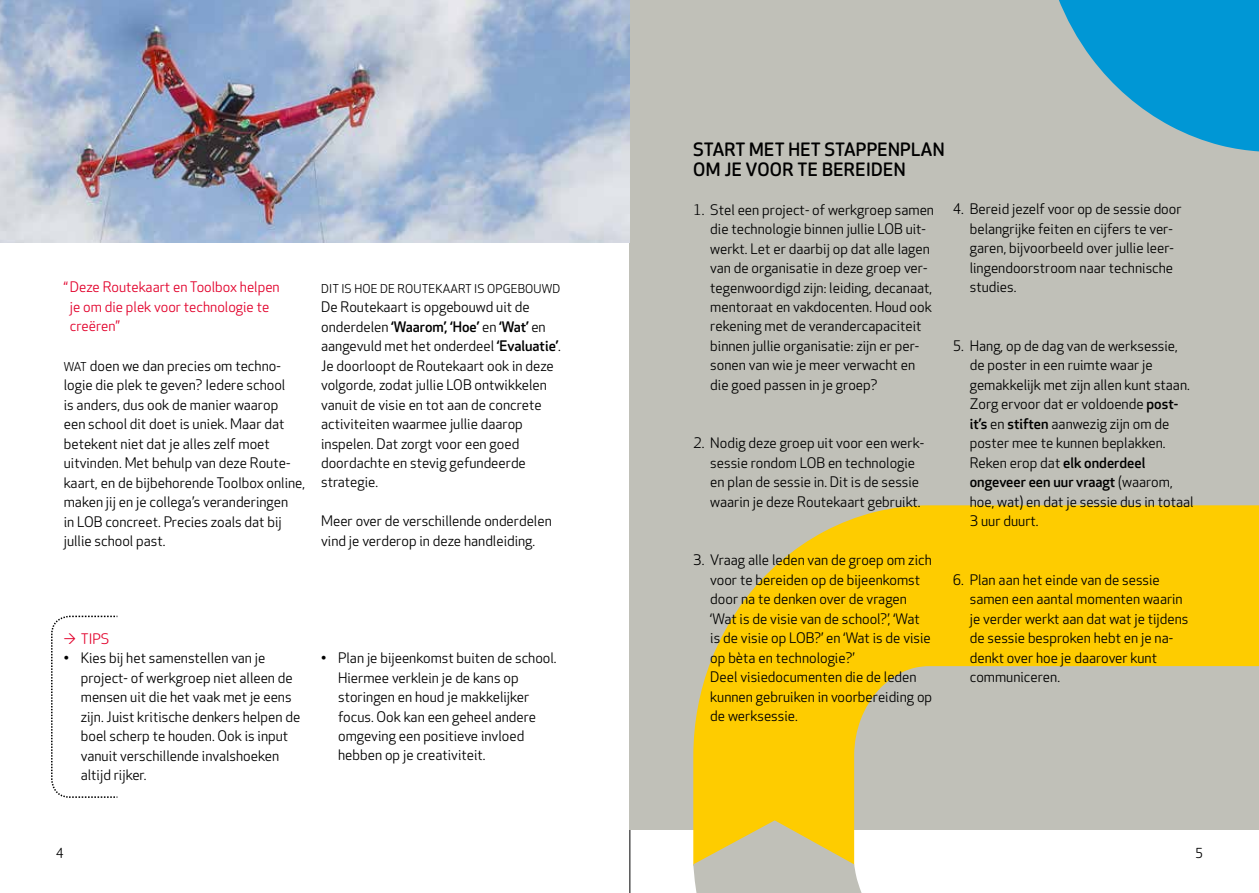
<style>
.page{position:relative;width:1259px;height:893px;background:#fff}
.page>*{position:absolute;margin:0;border:0;box-sizing:border-box;transform-origin:0 0}
.t1{font:500 18px/19.5px "Apex Rounded";letter-spacing:.02em;color:#000}
.t2{font:14.25px/19.5px "Apex Rounded";color:#000}
.t3{font:14.25px/19.5px "Apex Rounded";color:#e2002b}
.t4{font:13.5px "Apex Rounded";color:#000}
.t5{font:12px "Apex Rounded";letter-spacing:.01em;color:#000}
.s1{font-size:12px}
.s2{font-weight:500}
.s3{font-style:italic}
</style>
<div class="page">
<hr style="left:629px;top:0;width:1px;height:893px;background:#000">
<div style="left:629px;top:0;width:630px;height:829px;background:#c0c0b8"></div>
<svg style="left:709px;top:0;width:550px;height:666px"></svg>
<svg style="left:693px;top:666px;width:566px;height:227px"></svg>
<svg style="left:51px;top:615px;width:67px;height:183px"></svg>
<img style="left:0;top:0;width:629px;height:242px">
<p class="t3" style="left:70px;top:278px;width:211px;text-indent:-6px">“Deze Routekaart en Toolbox helpen je om die plek voor technologie te creëren”</p>
<p class="t2" style="left:64px;top:356px;width:243px"><span class="s1">Wat</span> doen we dan precies om techno&shy;logie die plek te geven? I edere school<br>is anders, dus ook de manier waarop<br>een school dit doet is uniek. Maar dat betekent niet dat je alles zelf moet uitvinden. Met behulp van deze Route&shy;kaart, en de bijbehorende Toolbox online, maken jij en je collega’s veranderingen<br>in LOB concreet. Precies zoals dat bij jullie school past.</p>
<p class="t5" style="left:321px;top:281px;width:123px">Dit is hoe de Routekaart</p>
<p class="t5" style="left:474px;top:281px;width:78px">is opgebouwd</p>
<p class="t2" style="left:321px;top:298px;width:241px">De Routekaart is opgebouwd uit de onderdelen <span class="s2">‘Waarom’, ‘Hoe’</span> en <span class="s2">‘Wat’</span> en aangevuld met het onderdeel <span class="s2">‘Evaluatie’</span>.<br>Je doorloopt de Routekaart ook in deze volgorde, zodat jullie LOB ontwikkelen vanuit de visie en tot aan de concrete activiteiten waarmee jullie daarop inspelen. Dat zorgt voor een goed doordachte en stevig gefundeerde strategie.</p>
<p class="t2" style="left:321px;top:512px;width:232px">Meer over de verschillende onderdelen vind je verderop in deze handleiding.</p>
<p class="t3" style="left:64px;top:629px;width:47px"><span class="s3">→</span> Tips</p>
<p class="t2" style="left:81px;top:649px;width:221px;text-indent:-17px">• Kies bij het samenstellen van je project- of werkgroep niet alleen de mensen uit die het vaak met je eens zijn. Juist kritische denkers helpen de boel scherp te houden. Ook is input vanuit verschillende invalshoeken altijd rijker.</p>
<p class="t2" style="left:338px;top:649px;width:220px;text-indent:-17px">• Plan je bijeenkomst buiten de school.<br>Hiermee verklein je de kans op storingen en houd je makkelijker focus. Ook kan een geheel andere omgeving een positieve invloed hebben op je creativiteit.</p>
<p class="t1" style="left:693px;top:140px;width:253px">Start met het stappenplan om je voor te bereiden</p>
<p class="t2" style="left:710px;top:200px;width:225px;text-indent:-17px">1. Stel een project- of werkgroep samen die technologie binnen jullie LOB uit&shy;werkt. Let er daarbij op dat alle lagen van de organisatie in deze groep ver&shy;tegenwoordigd zijn: leiding, decanaat, mentoraat en vakdocenten. Houd ook rekening met de verandercapaciteit binnen jullie organisatie: zijn er per&shy;sonen van wie je meer verwacht en die goed passen in je groep?</p>
<p class="t2" style="left:710px;top:434px;width:215px;text-indent:-17px">2. Nodig deze groep uit voor een werk&shy;sessie rondom LOB en technologie en plan de sessie in. Dit is de sessie waarin je deze Routekaart gebruikt.</p>
<p class="t2" style="left:969px;top:200px;width:213px;text-indent:-17px">4. Bereid jezelf voor op de sessie door belangrijke feiten en cijfers te ver&shy;garen, bijvoorbeeld over jullie leer&shy;lingendoorstroom naar technische studies.</p>
<p class="t2" style="left:969px;top:336px;width:225px;text-indent:-17px">5. Hang, op de dag van de werksessie, de poster in een ruimte waar je gemakkelijk met zijn allen kunt staan.<br>Zorg ervoor dat er voldoende <span class="s2">post&shy;it’s</span> en <span class="s2">stiften</span> aanwezig zijn om de poster mee te kunnen beplakken.<br>Reken erop dat <span class="s2">elk onderdeel ongeveer een uur vraagt</span> (waarom, hoe, wat) en dat je sessie dus in totaal<br>3 uur duurt.</p>
<p class="t2" style="left:710px;top:551px;width:223px;text-indent:-17px">3. Vraag alle leden van de groep om zich voor te bereiden op de bijeenkomst door na te denken over de vragen ‘Wat is de visie van de school?’, ‘Wat is de visie op LOB?’ en ‘Wat is de visie op bèta en technologie?’<br>Deel visiedocumenten die de leden kunnen gebruiken in voorbereiding op de werksessie.</p>
<p class="t2" style="left:969px;top:570px;width:220px;text-indent:-17px">6. Plan aan het einde van de sessie samen een aantal momenten waarin je verder werkt aan dat wat je tijdens de sessie besproken hebt en je na&shy;denkt over hoe je daarover kunt communiceren.</p>
<p class="t4" style="left:56px;top:846px;width:10px">4</p>
<p class="t4" style="left:1195px;top:846px;width:10px">5</p>
</div>
